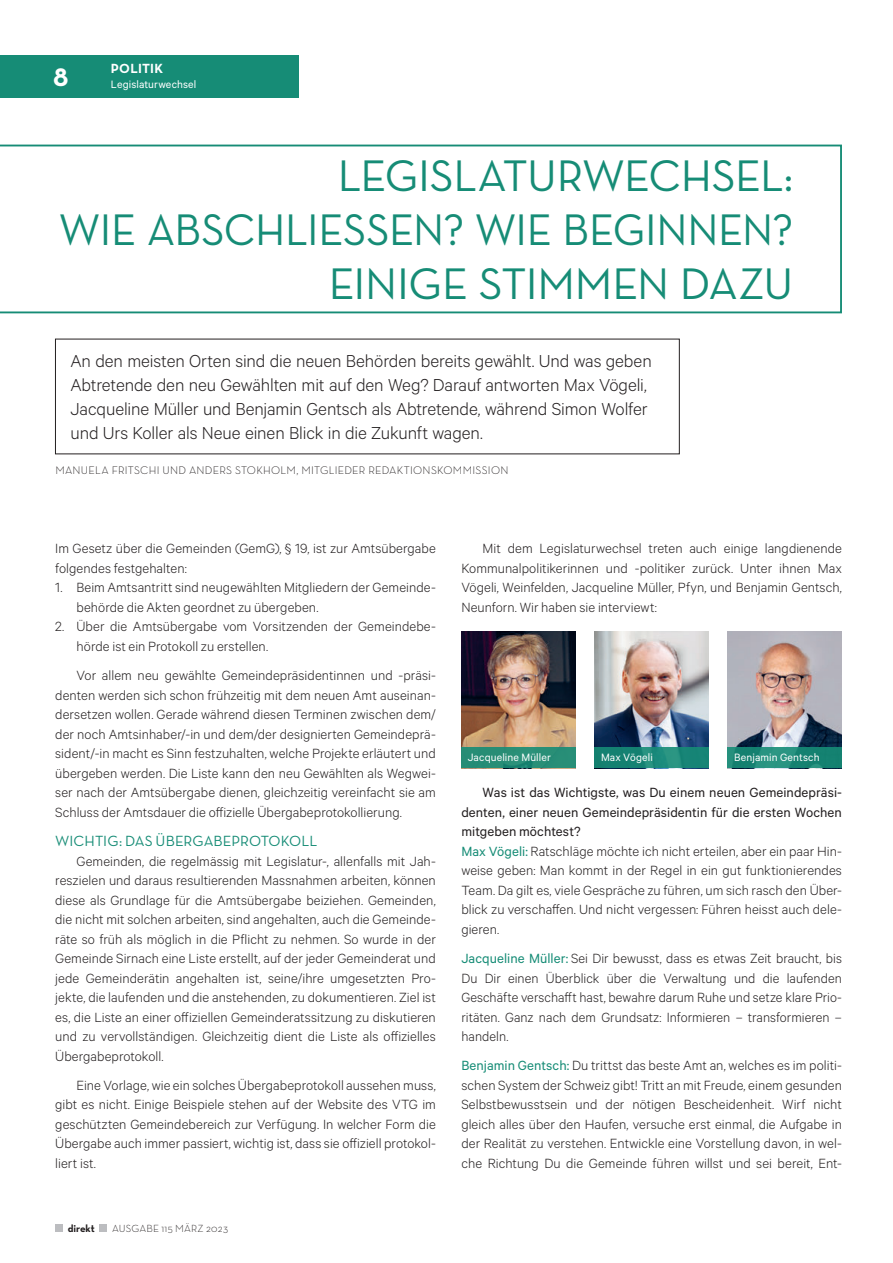
<style>
.page{position:relative;width:893px;height:1263px;background:#fff}
.page>*{position:absolute;margin:0;border:0;box-sizing:border-box;transform-origin:0 0}
.t1{font:45px/54px "Neutra Text";letter-spacing:-.01em;color:#168c76;text-align:right}
.t2{font:25.8px "Neutra Text Bold Alt";color:#fff}
.t3{font:300 19.5px/24px "Calibre";letter-spacing:-.005em;color:#231f20}
.t4{font:300 15px/19.5px "Calibre";letter-spacing:.005em;color:#231f20;text-align:justify}
.t5{font:15px "Neutra Text";color:#168c76}
.t6{font:700 13.5px "Neutra Text";letter-spacing:.01em;color:#fff}
.t7{font:12px "Calibre";letter-spacing:.01em;color:#fff}
.t8{font:300 11.25px "Neutra Text";letter-spacing:.02em;color:#231f20}
.t9{font:300 10.5px "Neutra Text";letter-spacing:.015em;color:#231f20}
.t10{font:700 10.5px "Neutra Text";color:#231f20}
.s1{font-weight:400}
.s2{font-weight:400;color:#168c76}
</style>
<div class="page">
<div style="left:55px;top:1224px;width:8px;height:8px;background:#bcbdc0"></div>
<div style="left:100px;top:1224px;width:7px;height:8px;background:#bcbdc0"></div>
<div style="left:0;top:55px;width:299px;height:43px;background:#168c76"></div>
<svg style="left:0;top:145px;width:842px;height:168px"></svg>
<img style="left:461px;top:631px;width:114px;height:116px">
<div style="left:461px;top:747px;width:114px;height:21px;background:#288e76"></div>
<img style="left:595px;top:631px;width:114px;height:116px">
<svg style="left:595px;top:747px;width:114px;height:21px;background:#198677"></svg>
<img style="left:728px;top:631px;width:114px;height:116px">
<svg style="left:728px;top:747px;width:114px;height:21px;background:#1c8876"></svg>
<h2 class="t2" style="left:53px;top:61px;width:17px">8</h2>
<p class="t6" style="left:111px;top:60px;width:54px">POLITIK</p>
<p class="t7" style="left:111px;top:77px;width:87px">Legislaturwechsel</p>
<h1 class="t1" style="left:59px;top:148px;width:736px">LEGISLATURWECHSEL:<br>WIE ABSCHLIESSEN? WIE BEGINNEN?<br>EINIGE STIMMEN DAZU</h1>
<p class="t3" style="left:71px;top:348px;width:583px">An den meisten Orten sind die neuen Behörden bereits gewählt. Und was geben Abtretende den neu Gewählten mit auf den Weg? Darauf antworten Max Vögeli, Jacqueline Müller und Benjamin Gentsch als Abtretende, während Simon Wolfer und Urs Koller als Neue einen Blick in die Zukunft wagen.</p>
<p class="t8" style="left:55px;top:464px;width:455px">MANUELA FRITSCHI UND ANDERS STOKHOLM, MITGLIEDER REDAKTIONSKOMMISSION</p>
<p class="t4" style="left:55px;top:538px;width:382px">Im Gesetz über die Gemeinden (GemG), § 19, ist zur Amtsübergabe folgendes festgehalten:</p>
<p class="t4" style="left:77px;top:577px;width:361px;text-indent:-21px">1. Beim Amtsantritt sind neugewählten Mitgliedern der Gemeinde&shy;behörde die Akten geordnet zu übergeben.</p>
<p class="t4" style="left:77px;top:616px;width:361px;text-indent:-21px">2. Über die Amtsübergabe vom Vorsitzenden der Gemeindebe&shy;hörde ist ein Protokoll zu erstellen.</p>
<p class="t4" style="left:55px;top:665px;width:382px;text-indent:21px">Vor allem neu gewählte Gemeindepräsidentinnen und -präsi&shy;denten werden sich schon frühzeitig mit dem neuen Amt auseinan&shy;dersetzen wollen. Gerade während diesen Terminen zwischen dem/ der noch Amtsinhaber/-in und dem/der designierten Gemeindeprä&shy;sident/-in macht es Sinn festzuhalten, welche Projekte erläutert und übergeben werden. Die Liste kann den neu Gewählten als Wegwei&shy;ser nach der Amtsübergabe dienen, gleichzeitig vereinfacht sie am Schluss der Amtsdauer die offizielle Übergabeprotokollierung.</p>
<p class="t5" style="left:55px;top:832px;width:264px">WICHTIG: DAS ÜBERGABEPROTOKOLL</p>
<p class="t4" style="left:55px;top:850px;width:382px;text-indent:21px">Gemeinden, die regelmässig mit Legislatur-, allenfalls mit Jah&shy;reszielen und daraus resultierenden Massnahmen arbeiten, können diese als Grundlage für die Amtsübergabe beiziehen. Gemeinden, die nicht mit solchen arbeiten, sind angehalten, auch die Gemeinde&shy;räte so früh als möglich in die Pflicht zu nehmen. So wurde in der Gemeinde Sirnach eine Liste erstellt, auf der jeder Gemeinderat und jede Gemeinderätin angehalten ist, seine/ihre umgesetzten Pro&shy;jekte, die laufenden und die anstehenden, zu dokumentieren. Ziel ist es, die Liste an einer offiziellen Gemeinderatssitzung zu diskutieren und zu vervollständigen. Gleichzeitig dient die Liste als offizielles Übergabeprotokoll.</p>
<p class="t4" style="left:55px;top:1075px;width:382px;text-indent:21px">Eine Vorlage, wie ein solches Übergabeprotokoll aussehen muss, gibt es nicht. Einige Beispiele stehen auf der Website des VTG im geschützten Gemeindebereich zur Verfügung. In welcher Form die Übergabe auch immer passiert, wichtig ist, dass sie offiziell protokol&shy;liert ist.</p>
<p class="t10" style="left:68px;top:1222px;width:29px">direkt</p>
<p class="t9" style="left:112px;top:1222px;width:117px">AUSGABE 115 MÄRZ 2023</p>
<p class="t4" style="left:461px;top:538px;width:382px;text-indent:21px">Mit dem Legislaturwechsel treten auch einige langdienende Kommunalpolitikerinnen und -politiker zurück. Unter ihnen Max Vögeli, Weinfelden, Jacqueline Müller, Pfyn, und Benjamin Gentsch, Neunforn. Wir haben sie interviewt:</p>
<p class="t7" style="left:468px;top:751px;width:85px">Jacqueline Müller</p>
<p class="t7" style="left:601px;top:751px;width:53px">Max Vögeli</p>
<p class="t7" style="left:734px;top:751px;width:87px">Benjamin Gentsch</p>
<p class="t4" style="left:461px;top:782px;width:382px;text-align:left;text-indent:21px"><span class="s1">Was ist das Wichtigste, was Du einem neuen Gemeindepräsi&shy;denten, einer neuen Gemeindepräsidentin für die ersten Wochen mitgeben möchtest?<br></span><span class="s2">Max Vögeli:</span> Ratschläge möchte ich nicht erteilen, aber ein paar Hin&shy;weise geben: Man kommt in der Regel in ein gut funktionierendes Team. Da gilt es, viele Gespräche zu führen, um sich rasch den Über&shy;blick zu verschaffen. Und nicht vergessen: Führen heisst auch dele&shy;gieren.</p>
<p class="t4" style="left:461px;top:948px;width:382px"><span class="s2">Jacqueline Müller:</span> Sei Dir bewusst, dass es etwas Zeit braucht, bis Du Dir einen Überblick über die Verwaltung und die laufenden Geschäfte verschafft hast, bewahre darum Ruhe und setze klare Prio&shy;ritäten. Ganz nach dem Grundsatz: Informieren – transformieren – handeln.</p>
<p class="t4" style="left:461px;top:1055px;width:382px"><span class="s2">Benjamin Gentsch:</span> Du trittst das beste Amt an, welches es im politi&shy;schen System der Schweiz gibt! Tritt an mit Freude, einem gesunden Selbstbewusstsein und der nötigen Bescheidenheit. Wirf nicht gleich alles über den Haufen, versuche erst einmal, die Aufgabe in der Realität zu verstehen. Entwickle eine Vorstellung davon, in wel&shy;che Richtung Du die Gemeinde führen willst und sei bereit, Ent-</p>
</div>
